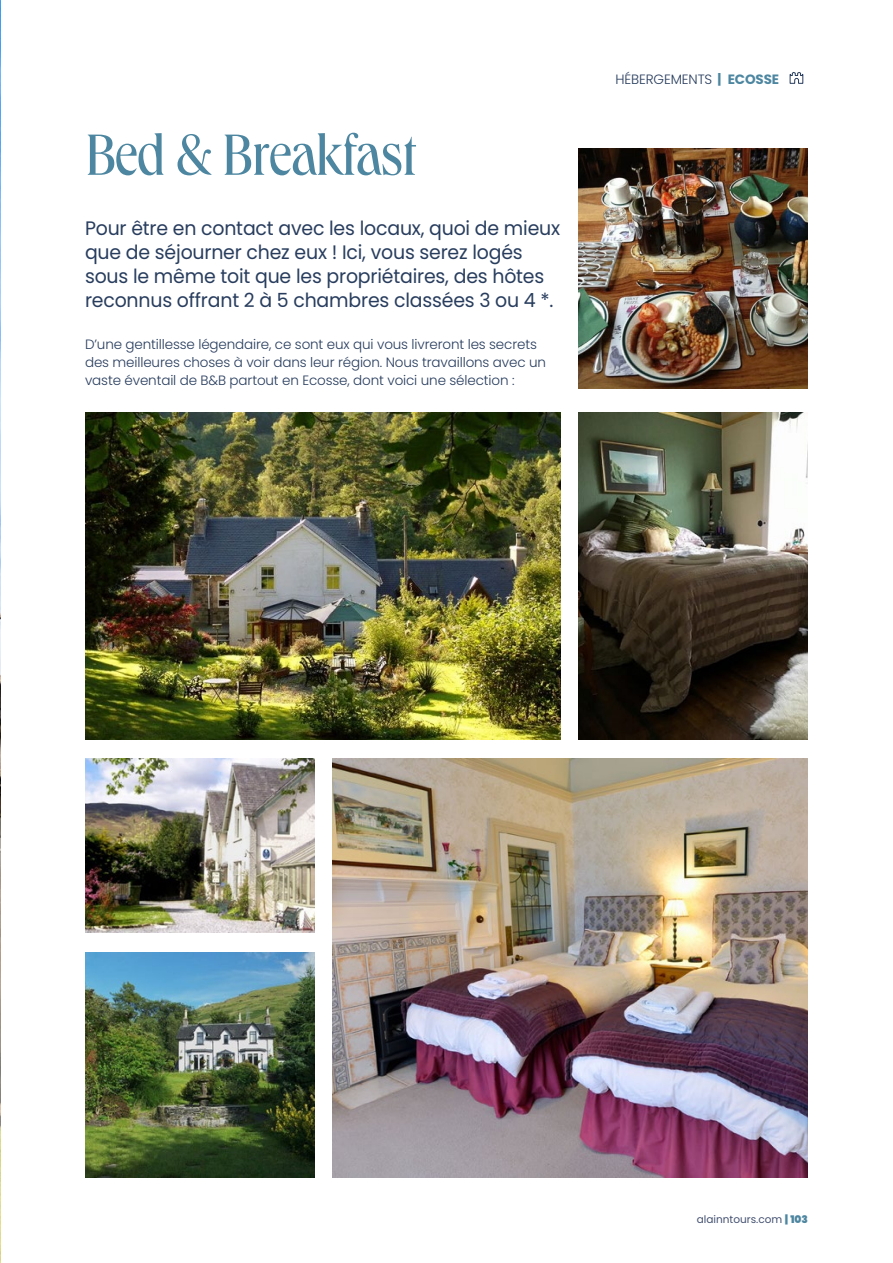
<style>
.page{position:relative;width:893px;height:1263px;background:#fff}
.page>*{position:absolute;margin:0;border:0;box-sizing:border-box;transform-origin:0 0}
.t1{font:60px "Queens Condensed";letter-spacing:-.02em;color:#4d86a0}
.t2{font:19.5px/24px "Poppins";letter-spacing:-.01em;color:#283d5e}
.t3{font:300 13.5px/18px "Poppins";letter-spacing:-.01em;color:#283d5e}
.t4{font:10.5px "Poppins";color:#435070}
.s1{font-weight:700;color:#4d86a0}
.s2{font-weight:900;color:#4d86a0}
</style>
<div class="page">
<svg style="left:789px;top:72px;width:14px;height:12px"></svg>
<img style="left:0;top:676px;width:1px;height:162px">
<hr style="left:0;top:0;width:1px;height:676px;background:#009fe3">
<img style="left:85px;top:412px;width:476px;height:328px">
<img style="left:579px;top:412px;width:229px;height:328px">
<img style="left:579px;top:149px;width:229px;height:239px">
<img style="left:85px;top:758px;width:229px;height:175px">
<img style="left:85px;top:952px;width:229px;height:226px">
<img style="left:332px;top:758px;width:476px;height:420px">
<svg style="left:0;top:838px;width:1px;height:425px"></svg>
<h1 class="t1" style="left:85px;top:116px;width:333px">Bed &amp; Breakfast</h1>
<h2 class="t2" style="left:85px;top:216px;width:477px">Pour être en contact avec les locaux, quoi de mieux que de séjourner chez eux ! Ici, vous serez logés sous le même toit que les propriétaires, des hôtes reconnus offrant 2 à 5 chambres classées 3 ou 4 *.</h2>
<p class="t3" style="left:85px;top:336px;width:463px">D’une gentillesse légendaire, ce sont eux qui vous livreront les secrets des meilleures choses à voir dans leur région. Nous travaillons avec un vaste éventail de B&amp;B partout en Ecosse, dont voici une sélection :</p>
<p class="t3" style="left:616px;top:70px;width:165px">HÉBERGEMENTS <span class="s1">| ECOSSE</span></p>
<p class="t4" style="left:697px;top:1213px;width:113px">alainntours.com <span class="s2">| 103</span></p>
</div>
